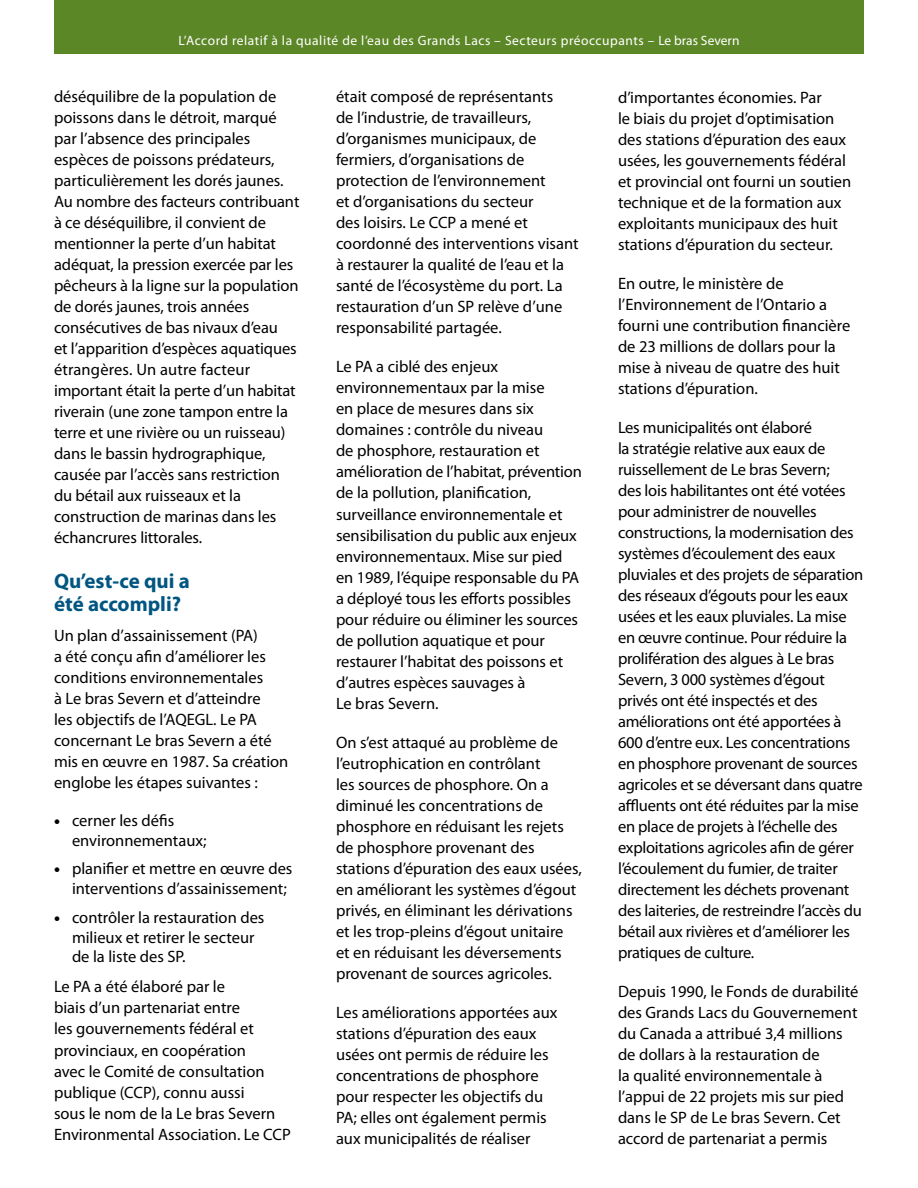
<style>
.page{position:relative;width:918px;height:1188px;background:#fff}
.page>*{position:absolute;margin:0;border:0;box-sizing:border-box;transform-origin:0 0}
.t1{font:700 21px/22.5px "Myriad Pro";color:#005581}
.t2{font:16.5px/21px "Myriad Pro";color:#000}
.t3{font:13.5px "Myriad Pro";letter-spacing:.04em;color:#fff}
.s1{font-weight:900}
</style>
<div class="page">
<div style="left:54px;top:0;width:810px;height:54px;background:#5c8727"></div>
<p class="t3" style="left:178px;top:32px;width:563px">L’Accord relatif à la qualité de l’eau des Grands Lacs – Secteurs préoccupants – Le bras Severn</p>
<p class="t2" style="left:54px;top:86px;width:247px">déséquilibre de la population de poissons dans le détroit, marqué par l’absence des principales espèces de poissons prédateurs, particulièrement les dorés jaunes.<br>Au nombre des facteurs contribuant à ce déséquilibre, il convient de mentionner la perte d’un habitat adéquat, la pression exercée par les pêcheurs à la ligne sur la population de dorés jaunes, trois années consécutives de bas nivaux d’eau<br>et l’apparition d’espèces aquatiques étrangères. Un autre facteur important était la perte d’un habitat riverain (une zone tampon entre la terre et une rivière ou un ruisseau) dans le bassin hydrographique, causée par l’accès sans restriction du bétail aux ruisseaux et la construction de marinas dans les échancrures littorales.</p>
<p class="t1" style="left:54px;top:569px;width:137px">Qu’est-ce qui a été accompli?</p>
<p class="t2" style="left:54px;top:625px;width:236px">Un plan d’assainissement (PA)<br>a été conçu afin d’améliorer les conditions environnementales<br>à Le bras Severn et d’atteindre<br>les objectifs de l’AQEGL. Le PA concernant Le bras Severn a été mis en œuvre en 1987. Sa création englobe les étapes suivantes :</p>
<p class="t2" style="left:72px;top:810px;width:136px;line-height:19.8px;text-indent:-18px"><span class="s1">•</span> cerner les défis environnementaux;</p>
<p class="t2" style="left:72px;top:859px;width:222px;line-height:19.8px;text-indent:-18px"><span class="s1">•</span> planifier et mettre en œuvre des interventions d’assainissement;</p>
<p class="t2" style="left:72px;top:907px;width:194px;line-height:19.8px;text-indent:-18px"><span class="s1">•</span> contrôler la restauration des milieux et retirer le secteur de la liste des SP.</p>
<p class="t2" style="left:54px;top:976px;width:238px">Le PA a été élaboré par le<br>biais d’un partenariat entre<br>les gouvernements fédéral et provinciaux, en coopération<br>avec le Comité de consultation publique (CCP), connu aussi<br>sous le nom de la Le bras Severn<br>Environmental Association. Le CCP</p>
<p class="t2" style="left:336px;top:86px;width:244px">était composé de représentants<br>de l’industrie, de travailleurs, d’organismes municipaux, de fermiers, d’organisations de protection de l’environnement<br>et d’organisations du secteur<br>des loisirs. Le CCP a mené et coordonné des interventions visant à restaurer la qualité de l’eau et la santé de l’écosystème du port. La restauration d’un SP relève d’une responsabilité partagée.</p>
<p class="t2" style="left:336px;top:356px;width:247px">Le PA a ciblé des enjeux environnementaux par la mise<br>en place de mesures dans six domaines : contrôle du niveau<br>de phosphore, restauration et amélioration de l’habitat, prévention de la pollution, planification, surveillance environnementale et sensibilisation du public aux enjeux environnementaux. Mise sur pied en 1989, l’équipe responsable du PA a déployé tous les efforts possibles pour réduire ou éliminer les sources de pollution aquatique et pour restaurer l’habitat des poissons et d’autres espèces sauvages à<br>Le bras Severn.</p>
<p class="t2" style="left:336px;top:731px;width:247px">On s’est attaqué au problème de l’eutrophication en contrôlant<br>les sources de phosphore. On a diminué les concentrations de phosphore en réduisant les rejets de phosphore provenant des stations d’épuration des eaux usées, en améliorant les systèmes d’égout privés, en éliminant les dérivations et les trop-pleins d’égout unitaire<br>et en réduisant les déversements provenant de sources agricoles.</p>
<p class="t2" style="left:336px;top:1001px;width:223px">Les améliorations apportées aux stations d’épuration des eaux usées ont permis de réduire les concentrations de phosphore pour respecter les objectifs du<br>PA; elles ont également permis aux municipalités de réaliser</p>
<p class="t2" style="left:618px;top:86px;width:235px">d’importantes économies. Par<br>le biais du projet d’optimisation des stations d’épuration des eaux usées, les gouvernements fédéral et provincial ont fourni un soutien technique et de la formation aux exploitants municipaux des huit stations d’épuration du secteur.</p>
<p class="t2" style="left:618px;top:272px;width:234px">En outre, le ministère de l’Environnement de l’Ontario a fourni une contribution financière de 23 millions de dollars pour la mise à niveau de quatre des huit stations d’épuration.</p>
<p class="t2" style="left:618px;top:416px;width:247px">Les municipalités ont élaboré<br>la stratégie relative aux eaux de ruissellement de Le bras Severn;<br>des lois habilitantes ont été votées pour administrer de nouvelles constructions, la modernisation des systèmes d’écoulement des eaux pluviales et des projets de séparation des réseaux d’égouts pour les eaux usées et les eaux pluviales. La mise en œuvre continue. Pour réduire la prolifération des algues à Le bras Severn, 3 000 systèmes d’égout privés ont été inspectés et des améliorations ont été apportées à 600 d’entre eux. Les concentrations en phosphore provenant de sources agricoles et se déversant dans quatre affluents ont été réduites par la mise en place de projets à l’échelle des exploitations agricoles afin de gérer l’écoulement du fumier, de traiter directement les déchets provenant des laiteries, de restreindre l’accès du bétail aux rivières et d’améliorer les pratiques de culture.</p>
<p class="t2" style="left:618px;top:981px;width:242px">Depuis 1990, le Fonds de durabilité des Grands Lacs du Gouvernement du Canada a attribué 3,4 millions de dollars à la restauration de<br>la qualité environnementale à l’appui de 22 projets mis sur pied dans le SP de Le bras Severn. Cet accord de partenariat a permis</p>
</div>
